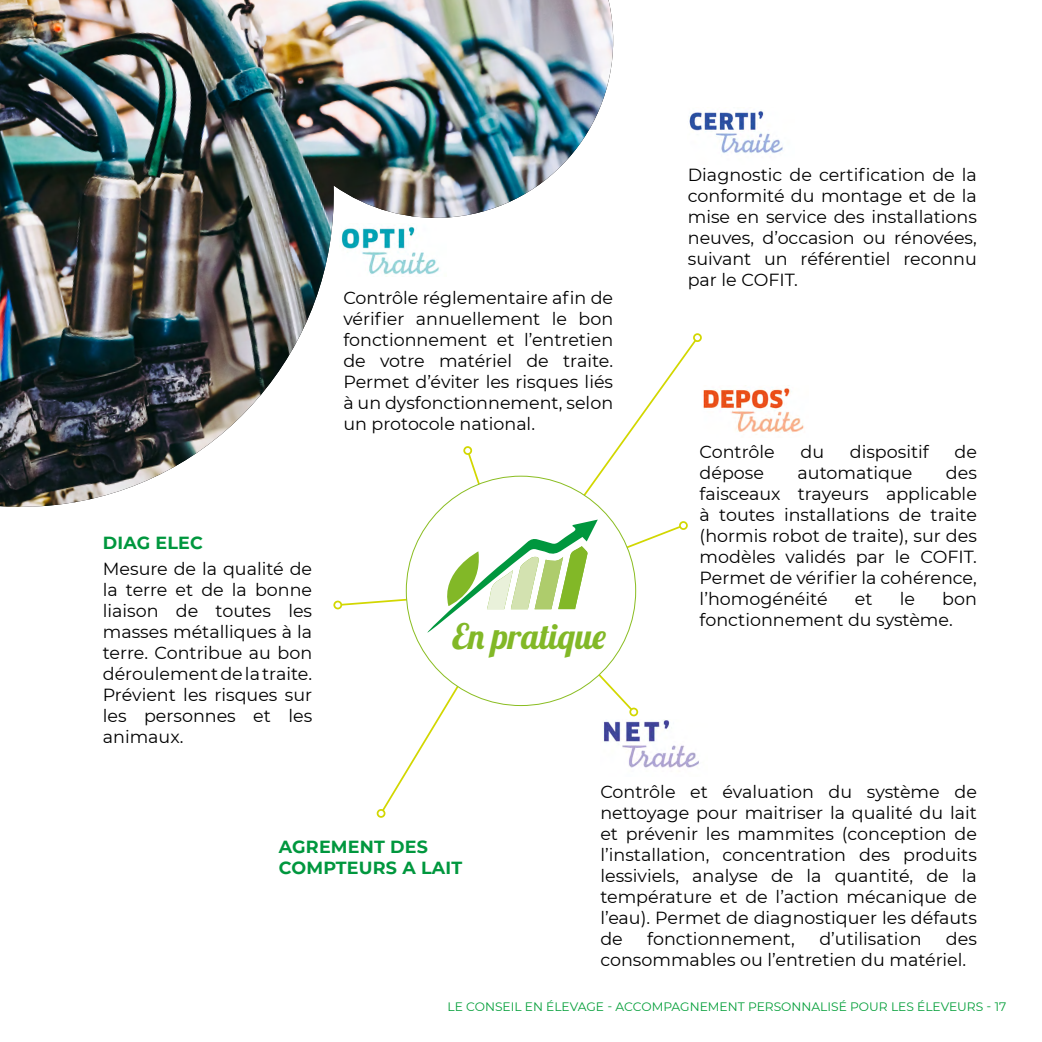
<style>
.page{position:relative;width:1042px;height:1042px;background:#fff}
.page>*{position:absolute;margin:0;border:0;box-sizing:border-box;transform-origin:0 0}
.t1{font:35px "Lobster 1.4";color:#82b827}
.t2{font:17.5px/21px "Montserrat";color:#000;text-align:justify}
.t3{font:700 17.5px/21px "Montserrat";letter-spacing:.01em;color:#00973e}
.t4{font:12.25px "Montserrat";color:#059f3a}
</style>
<div class="page">
<hr style="left:0;top:726px;width:1px;height:316px;background:#eef4ec">
<img style="left:0;top:0;width:614px;height:507px">
<svg style="left:380px;top:338px;width:316px;height:475px"></svg>
<div style="left:377px;top:809px;width:8px;height:9px;border:2px solid #d2d700;border-radius:50%"></div>
<div style="left:693px;top:333px;width:9px;height:9px;border:2px solid #d2d700;border-radius:50%"></div>
<div style="left:463px;top:446px;width:9px;height:9px;border:2px solid #d2d700;border-radius:50%"></div>
<div style="left:679px;top:521px;width:9px;height:9px;border:2px solid #d2d700;border-radius:50%"></div>
<div style="left:333px;top:600px;width:9px;height:9px;border:2px solid #d2d700;border-radius:50%"></div>
<div style="left:629px;top:707px;width:9px;height:9px;border:2px solid #d2d700;border-radius:50%"></div>
<svg style="left:0;top:467px;width:1px;height:40px"></svg>
<svg style="left:339px;top:452px;width:343px;height:260px"></svg>
<img style="left:689px;top:110px;width:94px;height:44px">
<img style="left:703px;top:387px;width:101px;height:48px">
<img style="left:600px;top:720px;width:99px;height:56px">
<img style="left:339px;top:223px;width:107px;height:53px">
<p class="t2" style="left:343px;top:286px;width:271px">Contrôle réglementaire afin de vérifier annuellement le bon fonctionnement et l’entretien de votre matériel de traite.<br>Permet d’éviter les risques liés à un dysfonctionnement, selon un protocole national.</p>
<p class="t3" style="left:103px;top:531px;width:102px">DIAG ELEC</p>
<p class="t2" style="left:103px;top:558px;width:211px">Mesure de la qualité de la terre et de la bonne liaison de toutes les masses métalliques à la terre. Contribue au bon déroulement de la traite.<br>Prévient les risques sur les personnes et les animaux.</p>
<h1 class="t1" style="left:452px;top:614px;width:155px">En pratique</h1>
<p class="t2" style="left:688px;top:164px;width:291px">Diagnostic de certification de la conformité du montage et de la mise en service des installations neuves, d’occasion ou rénovées, suivant un référentiel reconnu par le COFIT.</p>
<p class="t2" style="left:699px;top:441px;width:77px">Contrôle</p>
<p class="t2" style="left:800px;top:441px;width:25px">du</p>
<p class="t2" style="left:850px;top:441px;width:80px">dispositif</p>
<p class="t2" style="left:954px;top:441px;width:24px">de</p>
<p class="t2" style="left:699px;top:462px;width:66px">dépose</p>
<p class="t2" style="left:797px;top:462px;width:116px">automatique</p>
<p class="t2" style="left:699px;top:462px;width:279px;text-indent:246px">des faisceaux trayeurs applicable à toutes installations de traite (hormis robot de traite), sur des modèles validés par le COFIT.<br>Permet de vérifier la cohérence, l’homogénéité</p>
<p class="t2" style="left:699px;top:588px;width:279px;text-indent:243px">bon fonctionnement du système.</p>
<p class="t2" style="left:855px;top:588px;width:19px">et</p>
<p class="t2" style="left:900px;top:588px;width:17px">le</p>
<p class="t3" style="left:279px;top:835px;width:185px">AGREMENT DES<br>COMPTEURS A LAIT</p>
<p class="t2" style="left:600px;top:781px;width:378px">Contrôle et évaluation du système de nettoyage pour maitriser la qualité du lait et prévenir les mammites (conception de l’installation, concentration des produits lessiviels, analyse de la quantité, de la température et de l’action mécanique de l’eau). Permet de diagnostiquer les défauts de</p>
<p class="t2" style="left:647px;top:928px;width:149px">fonctionnement,</p>
<p class="t2" style="left:819px;top:928px;width:104px">d’utilisation</p>
<p class="t2" style="left:600px;top:928px;width:378px;text-indent:345px">des consommables ou l’entretien du matériel.</p>
<p class="t4" style="left:447px;top:998px;width:560px">LE CONSEIL EN ÉLEVAGE - ACCOMPAGNEMENT PERSONNALISÉ POUR LES ÉLEVEURS - 17</p>
</div>
